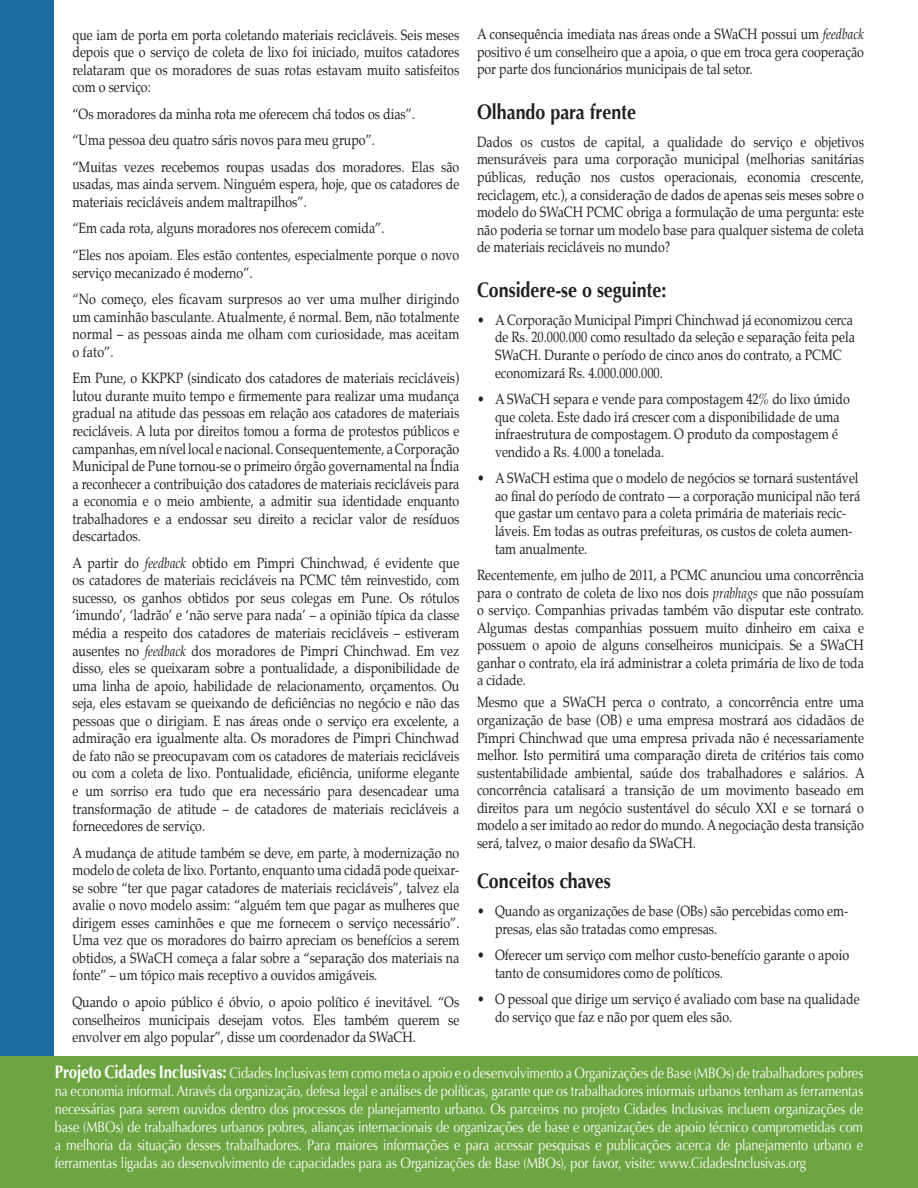
<style>
.page{position:relative;width:918px;height:1188px;background:#fff}
.page>*{position:absolute;margin:0;border:0;box-sizing:border-box;transform-origin:0 0}
.Heading{font:700 21px "Optima";color:#231f20;scale:.85 1}
.t1{font:15px/18px "Optima";letter-spacing:-.01em;color:#fff;text-align:justify;scale:.84 1}
.Main_Body_Text{font:14.7px/17.5px "Palatino";color:#231f20;text-align:justify;scale:.85 1}
.Bullet_Paragraphs{font:14.7px/17.5px "Palatino";color:#231f20;scale:.85 1}
.s1{font-style:italic}
.s2{font-weight:700;font-size:18px}
</style>
<div class="page">
<div style="left:0;top:0;width:54px;height:1188px;background:#1c6ca4"></div>
<div style="left:0;top:1056px;width:918px;height:132px;background:#6da542"></div>
<p class="Main_Body_Text" style="left:72px;top:26px;width:457px">que iam de porta em porta coletando materiais recicláveis. Seis meses depois que o serviço de coleta de lixo foi iniciado, muitos catadores relataram que os moradores de suas rotas estavam muito satisfeitos com o serviço:</p>
<p class="Main_Body_Text" style="left:72px;top:105px;width:405px">“Os moradores da minha rota me oferecem chá todos os dias”.</p>
<p class="Main_Body_Text" style="left:72px;top:131px;width:357px">“Uma pessoa deu quatro sáris novos para meu grupo”.</p>
<p class="Main_Body_Text" style="left:72px;top:158px;width:457px">“Muitas vezes recebemos roupas usadas dos moradores. Elas são usadas, mas ainda servem. Ninguém espera, hoje, que os catadores de materiais recicláveis andem maltrapilhos”.</p>
<p class="Main_Body_Text" style="left:72px;top:220px;width:369px">“Em cada rota, alguns moradores nos oferecem comida”.</p>
<p class="Main_Body_Text" style="left:72px;top:246px;width:457px">“Eles nos apoiam. Eles estão contentes, especialmente porque o novo serviço mecanizado é moderno”.</p>
<p class="Main_Body_Text" style="left:72px;top:290px;width:457px">“No começo, eles ficavam surpresos ao ver uma mulher dirigindo um caminhão basculante. Atualmente, é normal. Bem, não totalmente normal – as pessoas ainda me olham com curiosidade, mas aceitam o fato”.</p>
<p class="Main_Body_Text" style="left:72px;top:369px;width:457px">Em Pune, o KKPKP (sindicato dos catadores de materiais recicláveis) lutou durante muito tempo e firmemente para realizar uma mudança gradual na atitude das pessoas em relação aos catadores de materiais recicláveis. A luta por direitos tomou a forma de protestos públicos e campanhas, em nível local e nacional. Consequentemente, a Corporação Municipal de Pune tornou-se o primeiro órgão governamental na Índia a reconhecer a contribuição dos catadores de materiais recicláveis para a economia e o meio ambiente, a admitir sua identidade enquanto trabalhadores e a endossar seu direito a reciclar valor de resíduos descartados.</p>
<p class="Main_Body_Text" style="left:72px;top:554px;width:457px">A partir do <span class="s1">feedback</span> obtido em Pimpri Chinchwad, é evidente que os catadores de materiais recicláveis na PCMC têm reinvestido, com sucesso, os ganhos obtidos por seus colegas em Pune. Os rótulos ‘imundo’, ‘ladrão’ e ‘não serve para nada’ – a opinião típica da classe média a respeito dos catadores de materiais recicláveis – estiveram ausentes no <span class="s1">feedback</span> dos moradores de Pimpri Chinchwad. Em vez disso, eles se queixaram sobre a pontualidade, a disponibilidade de uma linha de apoio, habilidade de relacionamento, orçamentos. Ou seja, eles estavam se queixando de deficiências no negócio e não das pessoas que o dirigiam. E nas áreas onde o serviço era excelente, a admiração era igualmente alta. Os moradores de Pimpri Chinchwad de fato não se preocupavam com os catadores de materiais recicláveis ou com a coleta de lixo. Pontualidade, eficiência, uniforme elegante e um sorriso era tudo que era necessário para desencadear uma transformação de atitude – de catadores de materiais recicláveis a fornecedores de serviço.</p>
<p class="Main_Body_Text" style="left:72px;top:844px;width:457px">A mudança de atitude também se deve, em parte, à modernização no modelo de coleta de lixo. Portanto, enquanto uma cidadã pode queixar&shy;se sobre “ter que pagar catadores de materiais recicláveis”, talvez ela avalie o novo modelo assim: “alguém tem que pagar as mulheres que dirigem esses caminhões e que me fornecem o serviço necessário”.<br>Uma vez que os moradores do bairro apreciam os benefícios a serem obtidos, a SWaCH começa a falar sobre a “separação dos materiais na fonte” – um tópico mais receptivo a ouvidos amigáveis.</p>
<p class="Main_Body_Text" style="left:72px;top:993px;width:457px">Quando o apoio público é óbvio, o apoio político é inevitável. “Os conselheiros municipais desejam votos. Eles também querem se envolver em algo popular”, disse um coordenador da SWaCH.</p>
<p class="Main_Body_Text" style="left:477px;top:25px;width:457px">A consequência imediata nas áreas onde a SWaCH possui um <span class="s1">feedback </span>positivo é um conselheiro que a apoia, o que em troca gera cooperação por parte dos funcionários municipais de tal setor.</p>
<p class="Heading" style="left:477px;top:99px;width:189px">Olhando para frente</p>
<p class="Main_Body_Text" style="left:477px;top:133px;width:457px">Dados os custos de capital, a qualidade do serviço e objetivos mensuráveis para uma corporação municipal (melhorias sanitárias públicas, redução nos custos operacionais, economia crescente, reciclagem, etc.), a consideração de dados de apenas seis meses sobre o modelo do SWaCH PCMC obriga a formulação de uma pergunta: este não poderia se tornar um modelo base para qualquer sistema de coleta de materiais recicláveis no mundo?</p>
<p class="Heading" style="left:477px;top:278px;width:224px">Considere-se o seguinte:</p>
<p class="Bullet_Paragraphs" style="left:495px;top:311px;width:425px;text-indent:-18px">• A Corporação Municipal Pimpri Chinchwad já economizou cerca de Rs. 20.000.000 como resultado da seleção e separação feita pela SWaCH. Durante o período de cinco anos do contrato, a PCMC economizará Rs. 4.000.000.000.</p>
<p class="Bullet_Paragraphs" style="left:495px;top:390px;width:419px;text-indent:-18px">• A SWaCH separa e vende para compostagem 42% do lixo úmido que coleta. Este dado irá crescer com a disponibilidade de uma infraestrutura de compostagem. O produto da compostagem é vendido a Rs. 4.000 a tonelada.</p>
<p class="Bullet_Paragraphs" style="left:495px;top:469px;width:431px;text-indent:-18px">• A SWaCH estima que o modelo de negócios se tornará sustentável ao final do período de contrato — a corporação municipal não terá que gastar um centavo para a coleta primária de materiais recic&shy;láveis. Em todas as outras prefeituras, os custos de coleta aumen&shy;tam anualmente.</p>
<p class="Main_Body_Text" style="left:477px;top:566px;width:457px">Recentemente, em julho de 2011, a PCMC anunciou uma concorrência para o contrato de coleta de lixo nos dois <span class="s1">prabhags</span> que não possuíam o serviço. Companhias privadas também vão disputar este contrato.<br>Algumas destas companhias possuem muito dinheiro em caixa e possuem o apoio de alguns conselheiros municipais. Se a SWaCH ganhar o contrato, ela irá administrar a coleta primária de lixo de toda a cidade.</p>
<p class="Main_Body_Text" style="left:477px;top:694px;width:458px">Mesmo que a SWaCH perca o contrato, a concorrência entre uma organização de base (OB) e uma empresa mostrará aos cidadãos de Pimpri Chinchwad que uma empresa privada não é necessariamente melhor. Isto permitirá uma comparação direta de critérios tais como sustentabilidade ambiental, saúde dos trabalhadores e salários. A concorrência catalisará a transição de um movimento baseado em direitos para um negócio sustentável do século XXI e se tornará o modelo a ser imitado ao redor do mundo. A negociação desta transição será, talvez, o maior desafio da SWaCH.</p>
<p class="Heading" style="left:477px;top:869px;width:159px">Conceitos chaves</p>
<p class="Bullet_Paragraphs" style="left:495px;top:902px;width:417px;text-indent:-18px">• Quando as organizações de base (OBs) são percebidas como em&shy;presas, elas são tratadas como empresas.</p>
<p class="Bullet_Paragraphs" style="left:495px;top:946px;width:418px;text-indent:-18px">• Oferecer um serviço com melhor custo-benefício garante o apoio tanto de consumidores como de políticos.</p>
<p class="Bullet_Paragraphs" style="left:495px;top:990px;width:431px;text-indent:-18px">• O pessoal que dirige um serviço é avaliado com base na qualidade do serviço que faz e não por quem eles são.</p>
<p class="t1" style="left:55px;top:1064px;width:964px"><span class="s2">Projeto Cidades Inclusivas:</span> Cidades Inclusivas tem como meta o apoio e o desenvolvimento a Organizações de Base (MBOs) de trabalhadores pobres na economia informal. Através da organização, defesa legal e análises de políticas, garante que os trabalhadores informais urbanos tenham as ferramentas necessárias para serem ouvidos dentro dos processos de planejamento urbano. Os parceiros no projeto Cidades Inclusivas incluem organizações de base (MBOs) de trabalhadores urbanos pobres, alianças internacionais de organizações de base e organizações de apoio técnico comprometidas com a melhoria da situação desses trabalhadores. Para maiores informações e para acessar pesquisas e publicações acerca de planejamento urbano e ferramentas ligadas ao desenvolvimento de capacidades para as Organizações de Base (MBOs), por favor, visite: www.CidadesInclusivas.org</p>
</div>
